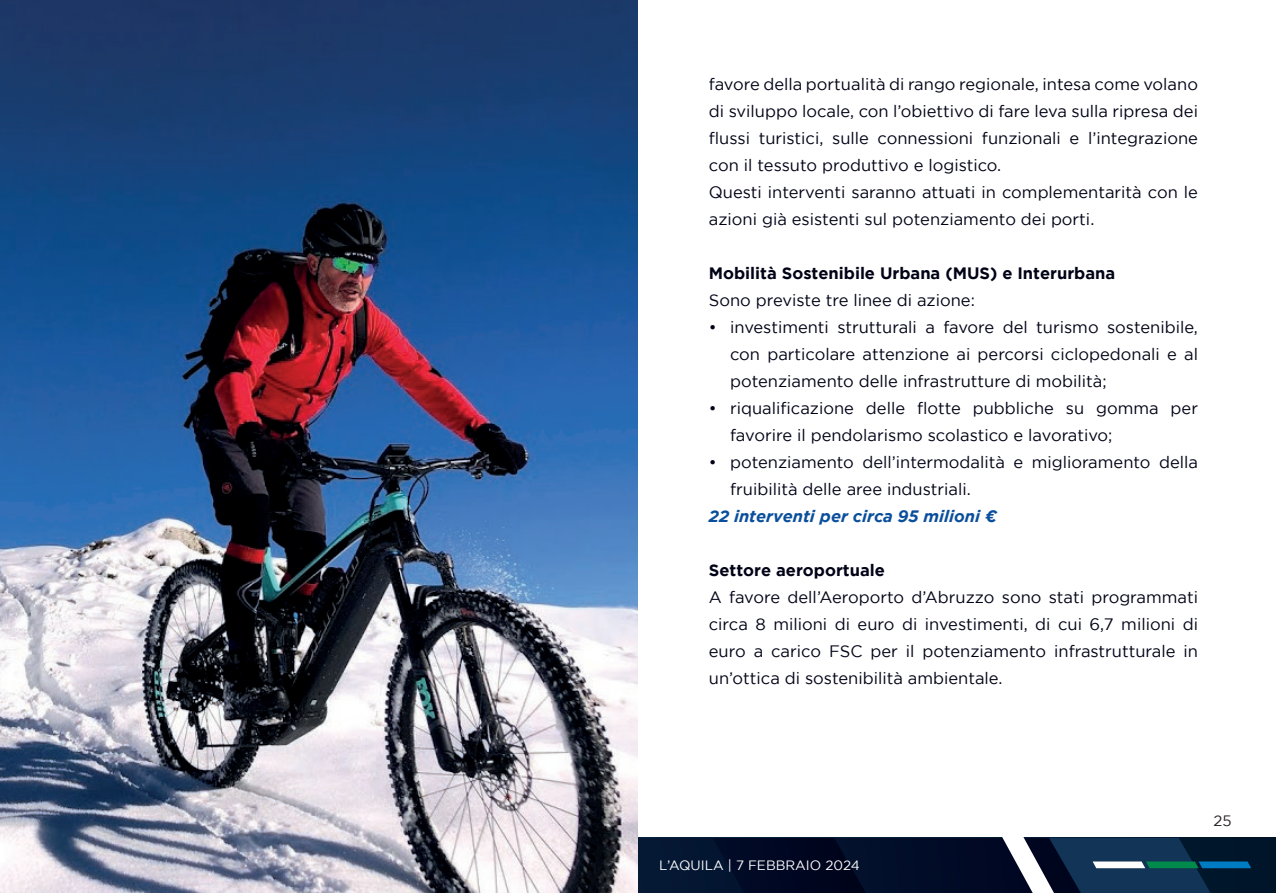
<style>
.page{position:relative;width:1276px;height:893px;background:#fff}
.page>*{position:absolute;margin:0;border:0;box-sizing:border-box;transform-origin:0 0}
.t1{font:16.5px/27px "Gotham";color:#000316;text-align:justify}
.t2{font:700 16.5px "Gotham";color:#000316}
.t3{font:italic 700 16.5px "Gotham";color:#0a4f9c}
.t4{font:15px "Gotham";color:#231f20}
.t5{font:13.5px "Gotham";color:#fff}
</style>
<div class="page">
<svg style="left:638px;top:837px;width:638px;height:56px;background:#0f213b"></svg>
<img style="left:0;top:0;width:638px;height:893px">
<p class="t1" style="left:709px;top:70px;width:490px">favore della portualità di rango regionale, intesa come volano di sviluppo locale, con l’obiettivo di fare leva sulla ripresa dei flussi turistici, sulle connessioni funzionali e l’integrazione con il tessuto produttivo e logistico.</p>
<p class="t1" style="left:709px;top:178px;width:490px">Questi interventi saranno attuati in complementarità con le azioni già esistenti sul potenziamento dei porti.</p>
<p class="t2" style="left:709px;top:263px;width:408px">Mobilità Sostenibile Urbana (MUS) e Interurbana</p>
<p class="t1" style="left:709px;top:286px;width:267px">Sono previste tre linee di azione:</p>
<p class="t1" style="left:730px;top:313px;width:469px;text-indent:-21px">• investimenti strutturali a favore del turismo sostenibile, con particolare attenzione ai percorsi ciclopedonali e al potenziamento delle infrastrutture di mobilità;</p>
<p class="t1" style="left:730px;top:394px;width:469px;text-indent:-21px">• riqualificazione delle flotte pubbliche su gomma per favorire il pendolarismo scolastico e lavorativo;</p>
<p class="t1" style="left:730px;top:448px;width:469px;text-indent:-21px">• potenziamento dell’intermodalità e miglioramento della fruibilità delle aree industriali.</p>
<p class="t3" style="left:709px;top:506px;width:290px">22 interventi per circa 95 milioni ¤</p>
<p class="t2" style="left:709px;top:560px;width:178px">Settore aeroportuale</p>
<p class="t1" style="left:709px;top:583px;width:490px">A favore dell’Aeroporto d’Abruzzo sono stati programmati circa 8 milioni di euro di investimenti, di cui 6,7 milioni di euro a carico FSC per il potenziamento infrastrutturale in un’ottica di sostenibilità ambientale.</p>
<p class="t5" style="left:659px;top:857px;width:202px">L’AQUILA | 7 FEBBRAIO 2024</p>
<p class="t4" style="left:1213px;top:812px;width:20px">25</p>
</div>
